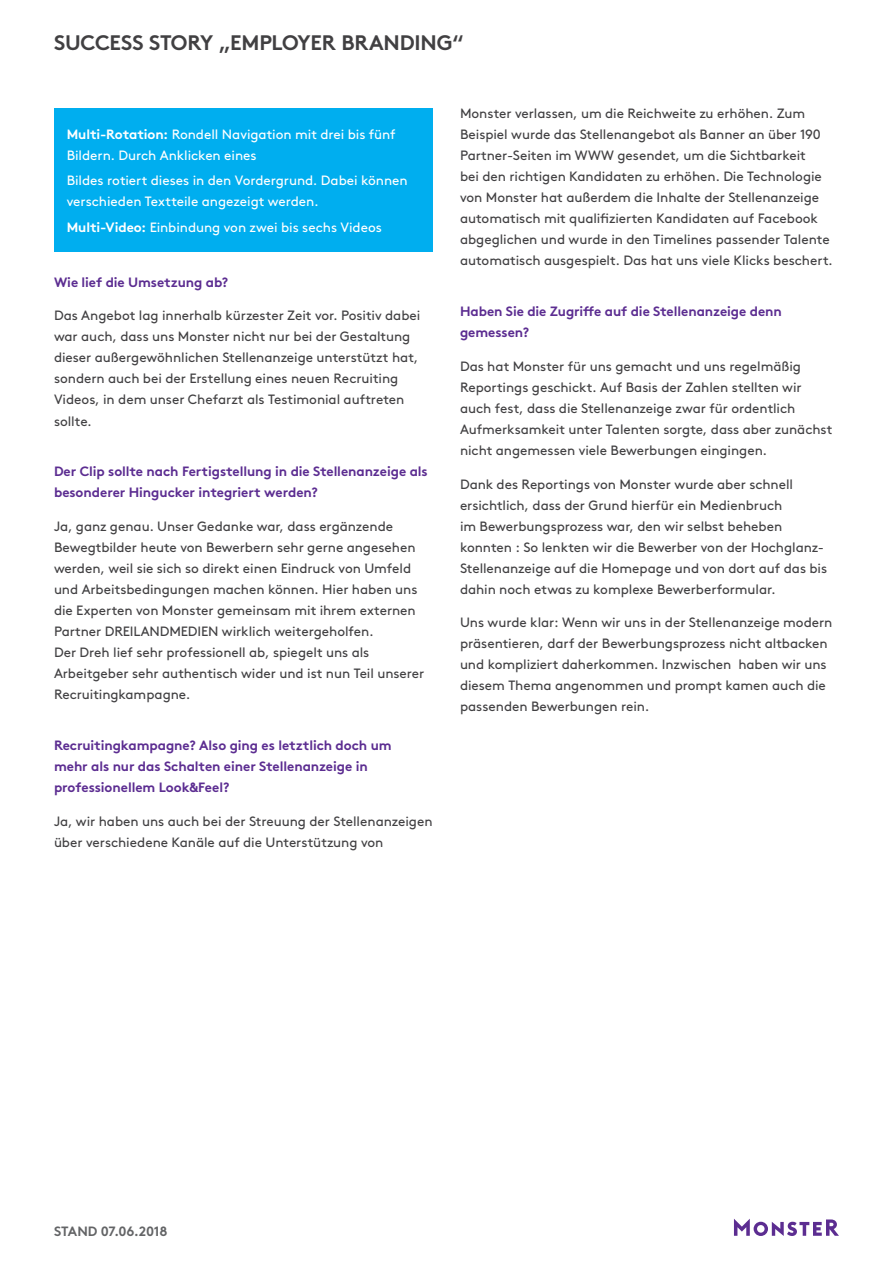
<style>
.page{position:relative;width:893px;height:1263px;background:#fff}
.page>*{position:absolute;margin:0;border:0;box-sizing:border-box;transform-origin:0 0}
.t1{font:700 21px "Brown Std";letter-spacing:-.01em;color:#414042}
.t2{font:13.5px/21px "Brown Std";letter-spacing:-.005em;color:#414042}
.t3{font:700 13.5px/21px "Brown Std";letter-spacing:-.005em;color:#5c2d91}
.t4{font:13.5px/21px "Brown Std";letter-spacing:-.005em;color:#fff}
.t5{font:700 13.5px "Brown Std";letter-spacing:-.02em;color:#636466}
.s1{font-weight:700}
</style>
<div class="page">
<svg style="left:734px;top:1219px;width:105px;height:17px"></svg>
<div style="left:54px;top:108px;width:379px;height:73px;background:#00aeef"></div>
<div style="left:54px;top:175px;width:379px;height:52px;background:#00aeef"></div>
<div style="left:54px;top:222px;width:379px;height:30px;background:#00aeef"></div>
<h1 class="t1" style="left:54px;top:30px;width:411px">SUCCESS STORY „EMPLOYER BRANDING“</h1>
<p class="t4" style="left:67px;top:124px;width:330px"><span class="s1">Multi-Rotation:</span> Rondell Navigation mit drei bis fünf<br>Bildern. Durch Anklicken eines</p>
<p class="t4" style="left:67px;top:170px;width:342px">Bildes rotiert dieses in den Vordergrund. Dabei können verschieden Textteile angezeigt werden.</p>
<p class="t4" style="left:67px;top:217px;width:317px"><span class="s1">Multi-Video:</span> Einbindung von zwei bis sechs Videos</p>
<p class="t3" style="left:54px;top:271px;width:176px">Wie lief die Umsetzung ab?</p>
<p class="t2" style="left:54px;top:305px;width:368px">Das Angebot lag innerhalb kürzester Zeit vor. Positiv dabei war auch, dass uns Monster nicht nur bei der Gestaltung dieser außergewöhnlichen Stellenanzeige unterstützt hat, sondern auch bei der Erstellung eines neuen Recruiting Videos, in dem unser Chefarzt als Testimonial auftreten sollte.</p>
<p class="t3" style="left:54px;top:461px;width:375px">Der Clip sollte nach Fertigstellung in die Stellenanzeige als besonderer Hingucker integriert werden?</p>
<p class="t2" style="left:54px;top:516px;width:372px">Ja, ganz genau. Unser Gedanke war, dass ergänzende Bewegtbilder heute von Bewerbern sehr gerne angesehen werden, weil sie sich so direkt einen Eindruck von Umfeld und Arbeitsbedingungen machen können. Hier haben uns die Experten von Monster gemeinsam mit ihrem externen Partner DREILANDMEDIEN wirklich weitergeholfen.<br>Der Dreh lief sehr professionell ab, spiegelt uns als Arbeitgeber sehr authentisch wider und ist nun Teil unserer Recruitingkampagne.</p>
<p class="t3" style="left:54px;top:734px;width:339px">Recruitingkampagne? Also ging es letztlich doch um mehr als nur das Schalten einer Stellenanzeige in professionellem Look&amp;Feel?</p>
<p class="t2" style="left:54px;top:810px;width:380px">Ja, wir haben uns auch bei der Streuung der Stellenanzeigen über verschiedene Kanäle auf die Unterstützung von</p>
<p class="t2" style="left:460px;top:103px;width:374px">Monster verlassen, um die Reichweite zu erhöhen. Zum Beispiel wurde das Stellenangebot als Banner an über 190<br>Partner-Seiten im WWW gesendet, um die Sichtbarkeit<br>bei den richtigen Kandidaten zu erhöhen. Die Technologie von Monster hat außerdem die Inhalte der Stellenanzeige automatisch mit qualifizierten Kandidaten auf Facebook abgeglichen und wurde in den Timelines passender Talente automatisch ausgespielt. Das hat uns viele Klicks beschert.</p>
<p class="t3" style="left:460px;top:301px;width:323px">Haben Sie die Zugriffe auf die Stellenanzeige denn gemessen?</p>
<p class="t2" style="left:460px;top:356px;width:374px">Das hat Monster für uns gemacht und uns regelmäßig Reportings geschickt. Auf Basis der Zahlen stellten wir auch fest, dass die Stellenanzeige zwar für ordentlich Aufmerksamkeit unter Talenten sorgte, dass aber zunächst nicht angemessen viele Bewerbungen eingingen.</p>
<p class="t2" style="left:460px;top:473px;width:369px">Dank des Reportings von Monster wurde aber schnell ersichtlich, dass der Grund hierfür ein Medienbruch<br>im Bewerbungsprozess war, den wir selbst beheben konnten : So lenkten wir die Bewerber von der Hochglanz-Stellenanzeige auf die Homepage und von dort auf das bis dahin noch etwas zu komplexe Bewerberformular.</p>
<p class="t2" style="left:460px;top:612px;width:374px">Uns wurde klar: Wenn wir uns in der Stellenanzeige modern präsentieren, darf der Bewerbungsprozess nicht altbacken und kompliziert daherkommen. Inzwischen haben wir uns diesem Thema angenommen und prompt kamen auch die passenden Bewerbungen rein.</p>
<p class="t5" style="left:54px;top:1223px;width:115px">STAND 07.06.2018</p>
</div>
